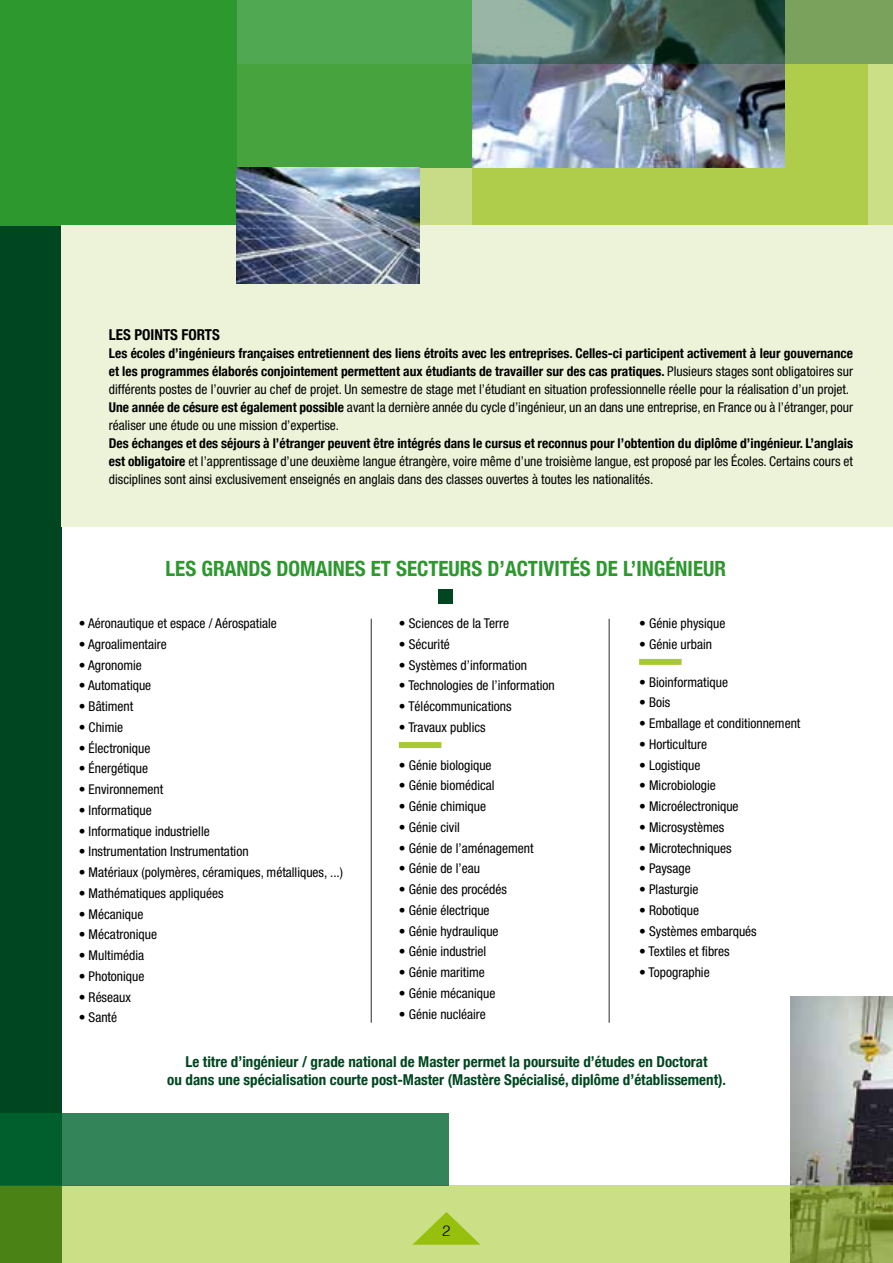
<style>
.page{position:relative;width:893px;height:1263px;background:#fff}
.page>*{position:absolute;margin:0;border:0;box-sizing:border-box;transform-origin:0 0}
.t1{font:700 condensed 21px "Helvetica Neue";color:#2c982e}
.t2{font:700 condensed 15px/18px "Helvetica Neue";color:#004620;text-align:center}
.t3{font:700 condensed 15px "Helvetica Neue";color:#000}
.t4{font:300 15px "Helvetica";color:#000}
.t5{font:condensed 13.5px/18px "Helvetica Neue";color:#000}
.s1{font-weight:700}
</style>
<div class="page">
<div style="left:0;top:225px;width:62px;height:1038px;background:#004620"></div>
<div style="left:123px;top:64px;width:744px;height:161px;background:#c8db87"></div>
<div style="left:236px;top:0;width:313px;height:168px;background:linear-gradient(to bottom,#51aa54,#43a136)"></div>
<div style="left:0;top:0;width:236px;height:225px;background:#2c982e"></div>
<svg style="left:472px;top:64px;width:421px;height:161px;fill:#afcd4a"></svg>
<img style="left:472px;top:64px;width:312px;height:104px">
<svg style="left:472px;top:0;width:421px;height:64px"></svg>
<img style="left:791px;top:996px;width:102px;height:189px">
<svg style="left:0;top:1185px;width:893px;height:78px;fill:#cbdf86"></svg>
<svg style="left:412px;top:1212px;width:68px;height:33px"></svg>
<svg style="left:0;top:1113px;width:449px;height:72px;fill:#338459"></svg>
<div style="left:62px;top:225px;width:831px;height:302px;background:#edf3d9"></div>
<img style="left:236px;top:168px;width:183px;height:115px">
<div style="left:438px;top:589px;width:14px;height:14px;background:#004620"></div>
<div style="left:399px;top:742px;width:42px;height:6px;background:#a7c933"></div>
<hr style="left:371px;top:619px;width:1px;height:404px;background:#000">
<hr style="left:609px;top:619px;width:1px;height:404px;background:#000">
<div style="left:639px;top:659px;width:43px;height:6px;background:#a7c933"></div>
<p class="t3" style="left:109px;top:322px;width:113px">Les points forts</p>
<p class="t5" style="left:109px;top:344px;width:746px"><span class="s1">Les écoles d’ingénieurs françaises entretiennent des liens étroits avec les entreprises. Celles-ci participent activement à leur gouvernance et les programmes élaborés conjointement permettent aux étudiants de travailler sur des cas pratiques.</span> Plusieurs stages sont obligatoires sur différents postes de l’ouvrier au chef de projet. Un semestre de stage met l’étudiant en situation professionnelle réelle pour la réalisation d’un projet.<br><span class="s1">Une année de césure est également possible</span> avant la dernière année du cycle d’ingénieur, un an dans une entreprise, en France ou à l’étranger, pour réaliser une étude ou une mission d’expertise.</p>
<p class="t5" style="left:109px;top:434px;width:746px;text-align:justify"><span class="s1">Des échanges et des séjours à l’étranger peuvent être intégrés dans le cursus et reconnus pour l’obtention du diplôme d’ingénieur. L’anglais est obligatoire</span> et l’apprentissage d’une deuxième langue étrangère, voire même d’une troisième langue, est proposé par les Écoles. Certains cours et disciplines sont ainsi exclusivement enseignés en anglais dans des classes ouvertes à toutes les nationalités.</p>
<h1 class="t1" style="left:166px;top:551px;width:562px">Les grands domaines et secteurs d’activités de l’ingénieur</h1>
<p class="t5" style="left:79px;top:614px;width:200px">• Aéronautique et espace / Aérospatiale</p>
<p class="t5" style="left:79px;top:635px;width:90px">• Agroalimentaire</p>
<p class="t5" style="left:79px;top:656px;width:65px">• Agronomie</p>
<p class="t5" style="left:79px;top:676px;width:74px">• Automatique</p>
<p class="t5" style="left:79px;top:697px;width:56px">• Bâtiment</p>
<p class="t5" style="left:79px;top:718px;width:46px">• Chimie</p>
<p class="t5" style="left:79px;top:739px;width:73px">• Électronique</p>
<p class="t5" style="left:79px;top:759px;width:71px">• Énergétique</p>
<p class="t5" style="left:79px;top:780px;width:86px">• Environnement</p>
<p class="t5" style="left:79px;top:801px;width:75px">• Informatique</p>
<p class="t5" style="left:79px;top:822px;width:133px">• Informatique industrielle</p>
<p class="t5" style="left:79px;top:842px;width:171px">• Instrumentation Instrumentation</p>
<p class="t5" style="left:79px;top:863px;width:266px">• Matériaux (polymères, céramiques, métalliques, ...)</p>
<p class="t5" style="left:79px;top:884px;width:146px">• Mathématiques appliquées</p>
<p class="t5" style="left:79px;top:905px;width:66px">• Mécanique</p>
<p class="t5" style="left:79px;top:925px;width:80px">• Mécatronique</p>
<p class="t5" style="left:79px;top:946px;width:67px">• Multimédia</p>
<p class="t5" style="left:79px;top:967px;width:67px">• Photonique</p>
<p class="t5" style="left:79px;top:988px;width:54px">• Réseaux</p>
<p class="t5" style="left:79px;top:1008px;width:40px">• Santé</p>
<p class="t5" style="left:399px;top:614px;width:112px">• Sciences de la Terre</p>
<p class="t5" style="left:399px;top:635px;width:52px">• Sécurité</p>
<p class="t5" style="left:399px;top:656px;width:130px">• Systèmes d’information</p>
<p class="t5" style="left:399px;top:676px;width:157px">• Technologies de l’information</p>
<p class="t5" style="left:399px;top:697px;width:114px">• Télécommunications</p>
<p class="t5" style="left:399px;top:718px;width:88px">• Travaux publics</p>
<p class="t5" style="left:399px;top:756px;width:94px">• Génie biologique</p>
<p class="t5" style="left:399px;top:776px;width:97px">• Génie biomédical</p>
<p class="t5" style="left:399px;top:797px;width:89px">• Génie chimique</p>
<p class="t5" style="left:399px;top:818px;width:62px">• Génie civil</p>
<p class="t5" style="left:399px;top:839px;width:136px">• Génie de l’aménagement</p>
<p class="t5" style="left:399px;top:859px;width:83px">• Génie de l’eau</p>
<p class="t5" style="left:399px;top:880px;width:110px">• Génie des procédés</p>
<p class="t5" style="left:399px;top:901px;width:92px">• Génie électrique</p>
<p class="t5" style="left:399px;top:922px;width:101px">• Génie hydraulique</p>
<p class="t5" style="left:399px;top:942px;width:89px">• Génie industriel</p>
<p class="t5" style="left:399px;top:963px;width:87px">• Génie maritime</p>
<p class="t5" style="left:399px;top:984px;width:98px">• Génie mécanique</p>
<p class="t5" style="left:399px;top:1005px;width:88px">• Génie nucléaire</p>
<p class="t5" style="left:639px;top:614px;width:88px">• Génie physique</p>
<p class="t5" style="left:639px;top:635px;width:74px">• Génie urbain</p>
<p class="t5" style="left:639px;top:673px;width:90px">• Bioinformatique</p>
<p class="t5" style="left:639px;top:693px;width:33px">• Bois</p>
<p class="t5" style="left:639px;top:714px;width:163px">• Emballage et conditionnement</p>
<p class="t5" style="left:639px;top:735px;width:69px">• Horticulture</p>
<p class="t5" style="left:639px;top:756px;width:63px">• Logistique</p>
<p class="t5" style="left:639px;top:776px;width:78px">• Microbiologie</p>
<p class="t5" style="left:639px;top:797px;width:101px">• Microélectronique</p>
<p class="t5" style="left:639px;top:818px;width:87px">• Microsystèmes</p>
<p class="t5" style="left:639px;top:839px;width:94px">• Microtechniques</p>
<p class="t5" style="left:639px;top:859px;width:53px">• Paysage</p>
<p class="t5" style="left:639px;top:880px;width:61px">• Plasturgie</p>
<p class="t5" style="left:639px;top:901px;width:61px">• Robotique</p>
<p class="t5" style="left:639px;top:922px;width:119px">• Systèmes embarqués</p>
<p class="t5" style="left:639px;top:942px;width:92px">• Textiles et fibres</p>
<p class="t5" style="left:639px;top:963px;width:72px">• Topographie</p>
<p class="t2" style="left:167px;top:1052px;width:560px">Le titre d’ingénieur / grade national de Master permet la poursuite d’études en Doctorat<br>ou dans une spécialisation courte post-Master (Mastère Spécialisé, diplôme d’établissement).</p>
<p class="t4" style="left:442px;top:1218px;width:10px">2</p>
</div>
